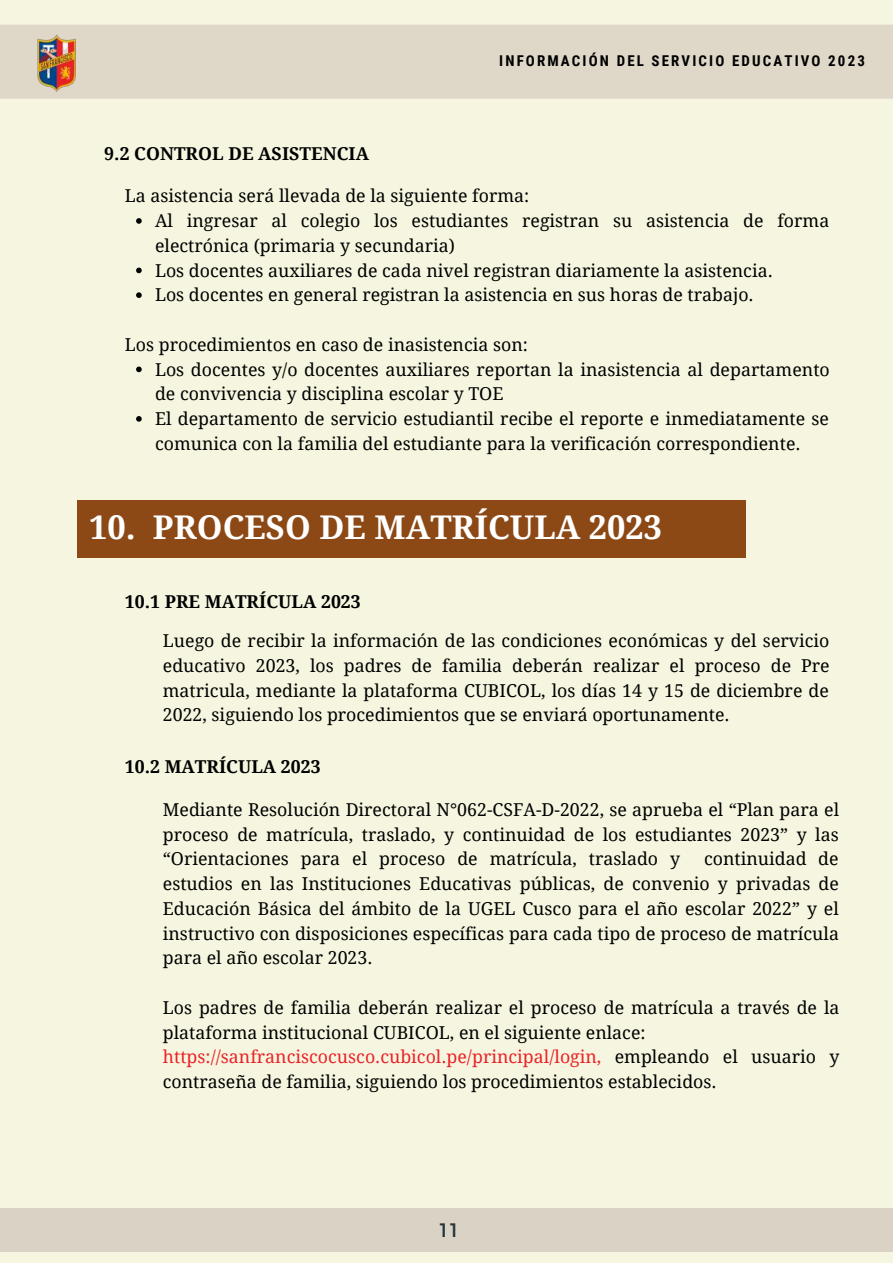
<style>
.page{position:relative;width:893px;height:1264px;background:#fff}
.page>*{position:absolute;margin:0;border:0;box-sizing:border-box;transform-origin:0 0}
.t1{font:700 32.7px "Droid Serif";color:#fff}
.t2{font:19.5px "Montserrat";color:#253439}
.t3{font:17.7px/24.8px "Droid Serif";color:#000}
.t4{font:700 17.7px "Droid Serif";color:#000}
.t5{font:700 15px "Roboto Condensed";letter-spacing:.14em;color:#000}
.s1{color:#ea2228}
</style>
<div class="page">
<div style="left:0;top:0;width:892px;height:1262px;background:#f6f6e0"></div>
<div style="left:0;top:25px;width:892px;height:74px;background:#dfd8c9"></div>
<div style="left:0;top:1208px;width:892px;height:44px;background:#dad2c4"></div>
<img style="left:26px;top:26px;width:63px;height:72px">
<div style="left:77px;top:500px;width:668px;height:58px;background:#8c4916"></div>
<svg style="left:136px;top:218px;width:6px;height:6px"></svg>
<svg style="left:136px;top:267px;width:6px;height:6px"></svg>
<svg style="left:136px;top:292px;width:6px;height:6px"></svg>
<svg style="left:136px;top:366px;width:6px;height:6px"></svg>
<svg style="left:136px;top:416px;width:6px;height:5px"></svg>
<p class="t4" style="left:104px;top:143px;width:266px">9.2 CONTROL DE ASISTENCIA</p>
<p class="t5" style="left:499px;top:52px;width:367px">INFORMACIÓN DEL SERVICIO EDUCATIVO 2023</p>
<p class="t3" style="left:125px;top:184px;width:406px">La asistencia será llevada de la siguiente forma:</p>
<p class="t3" style="left:155px;top:209px;width:675px">Al ingresar al colegio los estudiantes registran su asistencia de forma electrónica (primaria y secundaria)<br>Los docentes auxiliares de cada nivel registran diariamente la asistencia.<br>Los docentes en general registran la asistencia en sus horas de trabajo.</p>
<p class="t3" style="left:125px;top:332px;width:404px">Los procedimientos en caso de inasistencia son:</p>
<p class="t3" style="left:155px;top:357px;width:676px">Los docentes y/o docentes auxiliares reportan la inasistencia al departamento de convivencia y disciplina escolar y TOE<br>El departamento de servicio estudiantil recibe el reporte e inmediatamente se comunica con la familia del estudiante para la verificación correspondiente.</p>
<h1 class="t1" style="left:89px;top:508px;width:574px">10. PROCESO DE MATRÍCULA 2023</h1>
<p class="t4" style="left:125px;top:591px;width:237px">10.1 PRE MATRÍCULA 2023</p>
<p class="t3" style="left:163px;top:628px;width:668px;text-align:justify">Luego de recibir la información de las condiciones económicas y del servicio educativo 2023, los padres de familia deberán realizar el proceso de Pre matricula, mediante la plataforma CUBICOL, los días 14 y 15 de diciembre de 2022, siguiendo los procedimientos que se enviará oportunamente.</p>
<p class="t4" style="left:125px;top:757px;width:197px">10.2 MATRÍCULA 2023</p>
<p class="t3" style="left:163px;top:797px;width:677px;text-align:justify">Mediante Resolución Directoral N°062-CSFA-D-2022, se aprueba el “Plan para el proceso de matrícula, traslado, y continuidad de los estudiantes 2023” y las “Orientaciones para el proceso de matrícula, traslado y</p>
<p class="t3" style="left:163px;top:847px;width:677px;text-align:justify;text-indent:541px">continuidad de estudios en las Instituciones Educativas públicas, de convenio y privadas de Educación Básica del ámbito de la UGEL Cusco para el año escolar 2022” y el instructivo con disposiciones específicas para cada tipo de proceso de matrícula para el año escolar 2023.</p>
<p class="t3" style="left:163px;top:995px;width:678px">Los padres de familia deberán realizar el proceso de matrícula a través de la plataforma institucional CUBICOL, en el siguiente enlace: <span class="s1">https://sanfranciscocusco.cubicol.pe/principal/login,</span> empleando el usuario y contraseña de familia, siguiendo los procedimientos establecidos.</p>
<p class="t2" style="left:439px;top:1216px;width:19px">11</p>
</div>
